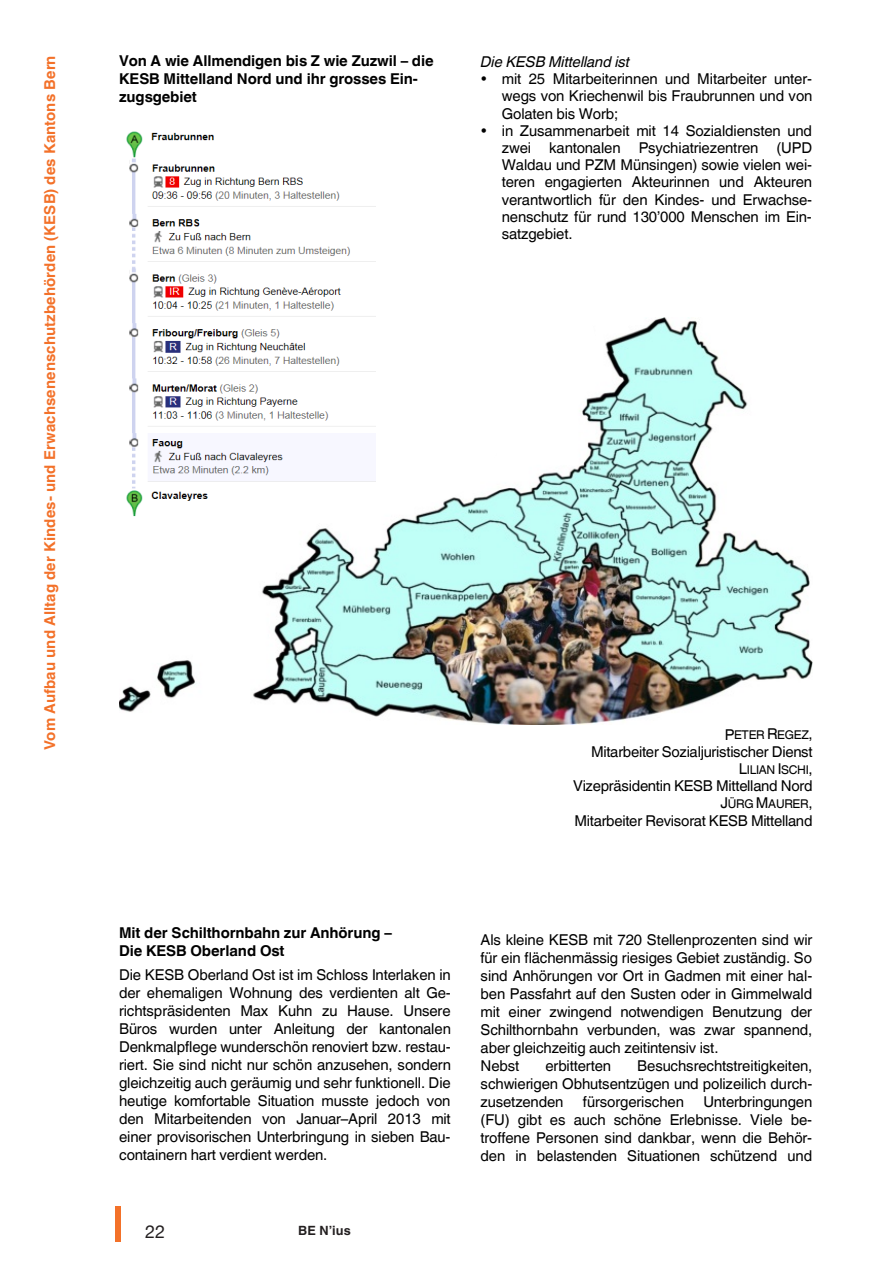
<style>
.page{position:relative;width:893px;height:1263px;background:#fff}
.page>*{position:absolute;margin:0;border:0;box-sizing:border-box;transform-origin:0 0}
.t1{font:18px "Helvetica Neue";color:#231f20}
.t2{font:15px/18px "Helvetica World";letter-spacing:-.01em;color:#000;text-align:justify}
.t3{font:700 15px/18px "Helvetica World";letter-spacing:-.01em;color:#000}
.t4{font:700 15px "Helvetica LT Std";letter-spacing:.005em;color:#f37129}
.t5{font:italic 15px "Helvetica World";letter-spacing:-.01em;color:#000}
.t6{font:700 12.75px "Helvetica LT Std";color:#231f20}
.t7{font:12px "Helvetica World";letter-spacing:-.025em;color:#000}
.s1{font-size:15px}
</style>
<div class="page">
<hr style="left:115px;top:1206px;width:2px;height:36px;background:#f37129">
<hr style="left:119px;top:1206px;width:1px;height:36px;background:#f37129">
<hr style="left:117px;top:1206px;width:1px;height:36px;background:#f37129">
<img style="left:120px;top:318px;width:693px;height:406px">
<div style="left:419px;top:262px;width:178px;height:179px;background:#fff;border-radius:50%"></div>
<div style="left:331px;top:274px;width:178px;height:179px;background:#fff;border-radius:50%"></div>
<div style="left:329px;top:324px;width:177px;height:180px;background:#fff;border-radius:50%"></div>
<div style="left:233px;top:342px;width:177px;height:180px;background:#fff;border-radius:50%"></div>
<img style="left:120px;top:131px;width:256px;height:391px">
<p class="t4" style="left:41px;top:750px;width:696px;rotate:-90deg">Vom Aufbau und Alltag der Kindes- und Erwachsenenschutzbehörden (KESB) des Kantons Bern</p>
<p class="t3" style="left:119px;top:52px;width:316px">Von A wie Allmendigen bis Z wie Zuzwil – die<br>KESB Mittelland Nord und ihr grosses Ein&shy;zugsgebiet</p>
<p class="t5" style="left:481px;top:53px;width:151px">Die KESB Mittelland ist</p>
<p class="t2" style="left:502px;top:70px;width:312px;line-height:17.2px;text-align:left">mit 25 Mitarbeiterinnen und Mitarbeiter unter&shy;wegs von Kriechenwil bis Fraubrunnen und von Golaten bis Worb;<br>in Zusammenarbeit mit 14 Sozialdiensten und zwei kantonalen Psychiatriezentren (UPD Waldau und PZM Münsingen) sowie vielen wei&shy;teren engagierten Akteurinnen und Akteuren verantwortlich für den Kindes- und Erwachse&shy;nenschutz für rund 130’000 Menschen im Ein&shy;satzgebiet.</p>
<p class="t7" style="left:725px;top:728px;width:90px"><span class="s1">P</span>ETER <span class="s1">R</span>EGEZ<span class="s1">,</span></p>
<p class="t2" style="left:591px;top:742px;width:223px">Mitarbeiter Sozialjuristischer Dienst</p>
<p class="t7" style="left:739px;top:763px;width:75px"><span class="s1">L</span>ILIAN <span class="s1">I</span>SCHI<span class="s1">,</span></p>
<p class="t2" style="left:573px;top:777px;width:241px">Vizepräsidentin KESB Mittelland Nord</p>
<p class="t7" style="left:721px;top:797px;width:93px"><span class="s1">J</span>ÜRG <span class="s1">M</span>AURER<span class="s1">,</span></p>
<p class="t2" style="left:575px;top:811px;width:239px">Mitarbeiter Revisorat KESB Mittelland</p>
<p class="t3" style="left:119px;top:923px;width:274px">Mit der Schilthornbahn zur Anhörung –<br>Die KESB Oberland Ost</p>
<p class="t2" style="left:119px;top:965px;width:333px">Die KESB Oberland Ost ist im Schloss Interlaken in der ehemaligen Wohnung des verdienten alt Ge&shy;richtspräsidenten Max Kuhn zu Hause. Unsere Büros wurden unter Anleitung der kantonalen Denkmalpflege wunderschön renoviert bzw. restau&shy;riert. Sie sind nicht nur schön anzusehen, sondern gleichzeitig auch geräumig und sehr funktionell. Die heutige komfortable Situation musste jedoch von den Mitarbeitenden von Januar–April 2013 mit einer provisorischen Unterbringung in sieben Bau&shy;containern hart verdient werden.</p>
<p class="t1" style="left:145px;top:1218px;width:22px">22</p>
<p class="t6" style="left:298px;top:1222px;width:54px">BE N’ius</p>
<p class="t2" style="left:481px;top:930px;width:333px;text-align:left">Als kleine KESB mit 720 Stellenprozenten sind wir für ein flächenmässig riesiges Gebiet zuständig. So sind Anhörungen vor Ort in Gadmen mit einer hal&shy;ben Passfahrt auf den Susten oder in Gimmelwald mit einer zwingend notwendigen Benutzung der Schilthornbahn verbunden, was zwar spannend, aber gleichzeitig auch zeitintensiv ist.<br>Nebst</p>
<p class="t2" style="left:481px;top:1057px;width:333px;text-indent:157px">Besuchsrechtstreitigkeiten, schwierigen Obhutsentzügen und polizeilich durch&shy;zusetzenden</p>
<p class="t2" style="left:545px;top:1057px;width:67px">erbitterten</p>
<p class="t2" style="left:583px;top:1093px;width:102px">fürsorgerischen</p>
<p class="t2" style="left:481px;top:1093px;width:333px;text-indent:223px">Unterbringungen (FU) gibt es auch schöne Erlebnisse. Viele be&shy;troffene Personen sind dankbar, wenn die Behör&shy;den in belastenden Situationen schützend und</p>
</div>
